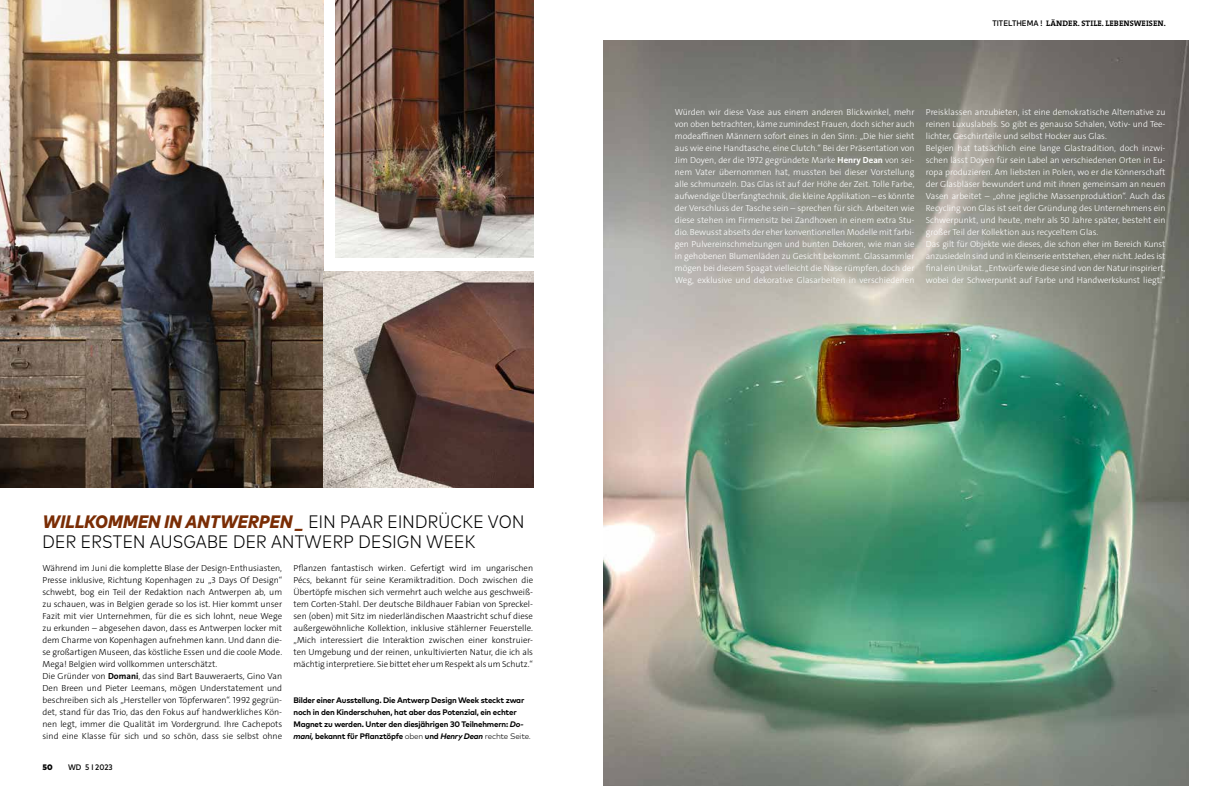
<style>
.page{position:relative;width:1208px;height:786px;background:#fff}
.page>*{position:absolute;margin:0;border:0;box-sizing:border-box;transform-origin:0 0}
.t1{font:300 condensed 18px/20px "Mark Pro";letter-spacing:.015em;color:#000}
.t2{font:300 8.8px/12px "The Sans C4 s";color:#fff;text-align:justify}
.t3{font:300 8.8px/12px "The Sans C4 s";color:#000}
.t4{font:700 8px/12px "Mark Pro";letter-spacing:-.025em;color:#000}
.t5{font:8px "The Serif HP7 Bld";letter-spacing:.015em;color:#000}
.t6{font:500 condensed 8px "Mark Pro";color:#000}
.t7{font:900 8px "Mark Pro";color:#000}
.s1{font-weight:800;font-style:italic;color:#7a2d05}
.s2{font-style:italic}
.s3{font-weight:300}
.s4{font-weight:700}
.s5{font-family:"Mark Pro";font-weight:500;font-stretch:condensed}
</style>
<div class="page">
<img style="left:335px;top:0;width:198px;height:257px">
<img style="left:0;top:0;width:324px;height:487px">
<img style="left:324px;top:271px;width:209px;height:216px">
<img style="left:604px;top:41px;width:584px;height:744px">
<h1 class="t1" style="left:43px;top:510px;width:483px"><span class="s1">WILLKOMMEN IN ANTWERPEN _</span> EIN PAAR EINDRÜCKE VON<br>DER ERSTEN AUSGABE DER ANTWERP DESIGN WEEK</h1>
<p class="t3" style="left:293px;top:562px;width:241px;text-align:justify">Pflanzen fantastisch wirken. Gefertigt wird im ungarischen Pécs, bekannt für seine Keramiktradition. Doch zwischen die Übertöpfe mischen sich vermehrt auch welche aus geschweiß&shy;tem Corten-Stahl. Der deutsche Bildhauer Fabian von Spreckel&shy;sen (oben) mit Sitz im niederländischen Maastricht schuf diese außergewöhnliche Kollektion, inklusive stählerner Feuerstelle. „Mich interessiert die Interaktion zwischen einer konstruier&shy;ten Umgebung und der reinen, unkultivierten Natur, die ich als mächtig interpretiere. Sie bittet eher um Respekt als um Schutz.“</p>
<p class="t4" style="left:293px;top:693px;width:239px">Bilder einer Ausstellung. Die Antwerp Design Week steckt zwar noch in den Kinderschuhen, hat aber das Potenzial, ein echter Magnet zu werden. Unter den diesjährigen 30 Teilnehmern: <span class="s2">Do&shy;mani,</span> bekannt für Pflanztöpfe <span class="s3">oben</span> und <span class="s2">Henry Dean</span> <span class="s3">rechte Seite.</span></p>
<p class="t3" style="left:43px;top:562px;width:241px">Während im Juni die komplette Blase der Design-Enthusiasten, Presse inklusive, Richtung Kopenhagen zu „3 Days Of Design“ schwebt, bog ein Teil der Redaktion nach Antwerpen ab, um zu schauen, was in Belgien gerade so los ist. Hier kommt unser Fazit mit vier Unternehmen, für die es sich lohnt, neue Wege zu erkunden – abgesehen davon, dass es Antwerpen locker mit dem Charme von Kopenhagen aufnehmen kann. Und dann die&shy;se großartigen Museen, das köstliche Essen und die coole Mode.<br>Mega! Belgien wird vollkommen unterschätzt.<br>Die Gründer von <span class="s4">Domani</span>, das sind Bart Bauweraerts, Gino Van Den Breen und Pieter Leemans, mögen Understatement und beschreiben sich als „Hersteller von Töpferwaren“. 1992 gegrün&shy;det, stand für das Trio, das den Fokus auf handwerkliches Kön&shy;nen legt, immer die Qualität im Vordergrund. Ihre Cachepots sind eine Klasse für sich und so schön, dass sie selbst ohne</p>
<p class="t7" style="left:43px;top:761px;width:12px">50</p>
<p class="t6" style="left:68px;top:761px;width:46px">WD 5 I 2023</p>
<p class="t5" style="left:992px;top:18px;width:175px"><span class="s5">TITELTHEMA !</span> LÄNDER. STILE. LEBENSWEISEN.</p>
<p class="t2" style="left:675px;top:106px;width:241px">Würden wir diese Vase aus einem anderen Blickwinkel, mehr von oben betrachten, käme zumindest Frauen, doch sicher auch modeaffinen Männern sofort eines in den Sinn: „Die hier sieht aus wie eine Handtasche, eine Clutch.“ Bei der Präsentation von Jim Doyen, der die 1972 gegründete Marke <span class="s4">Henry Dean</span> von sei&shy;nem Vater übernommen hat, mussten bei dieser Vorstellung alle schmunzeln. Das Glas ist auf der Höhe der Zeit. Tolle Farbe, aufwendige Überfangtechnik, die kleine Applikation – es könnte der Verschluss der Tasche sein – sprechen für sich. Arbeiten wie diese stehen im Firmensitz bei Zandhoven in einem extra Stu&shy;dio. Bewusst abseits der eher konventionellen Modelle mit farbi&shy;gen Pulvereinschmelzungen und bunten Dekoren, wie man sie in gehobenen Blumenläden zu Gesicht bekommt. Glassammler mögen bei diesem Spagat vielleicht die Nase rümpfen, doch der Weg, exklusive und dekorative Glasarbeiten in verschiedenen</p>
<p class="t2" style="left:926px;top:106px;width:241px;text-align:left">Preisklassen anzubieten, ist eine demokratische Alternative zu reinen Luxuslabels. So gibt es genauso Schalen, Votiv- und Tee&shy;lichter, Geschirrteile und selbst Hocker aus Glas.<br>Belgien hat tatsächlich eine lange Glastradition, doch inzwi&shy;schen lässt Doyen für sein Label an verschiedenen Orten in Eu&shy;ropa produzieren. Am liebsten in Polen, wo er die Könnerschaft der Glasbläser bewundert und mit ihnen gemeinsam an neuen Vasen arbeitet – „ohne jegliche Massenproduktion“. Auch das Recycling von Glas ist seit der Gründung des Unternehmens ein Schwerpunkt, und heute, mehr als 50 Jahre später, besteht ein großer Teil der Kollektion aus recyceltem Glas.<br>Das gilt für Objekte wie dieses, die schon eher im Bereich Kunst anzusiedeln sind und in Kleinserie entstehen, eher nicht. Jedes ist final ein Unikat. „Entwürfe wie diese sind von der Natur inspiriert, wobei der Schwerpunkt auf Farbe und Handwerkskunst liegt.“</p>
</div>
